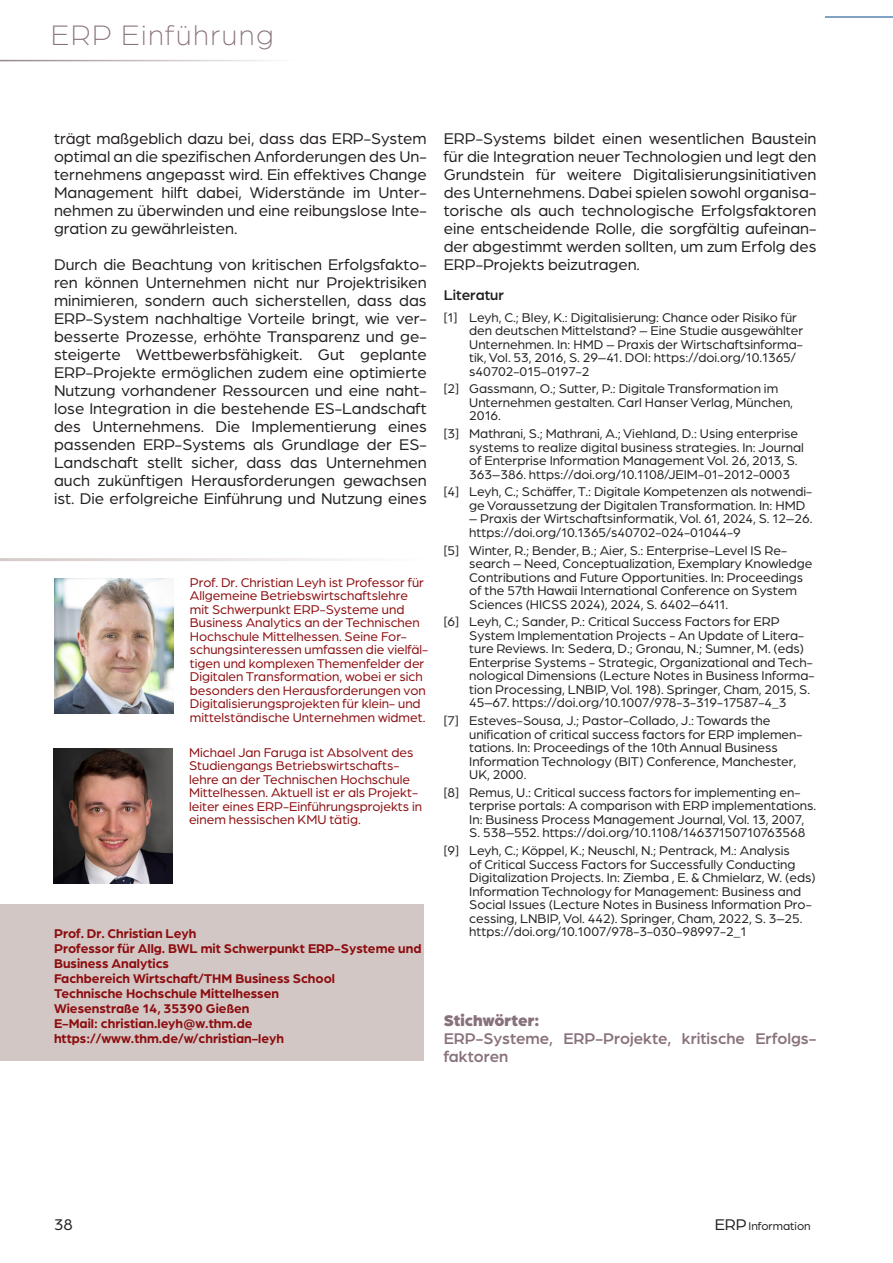
<style>
.page{position:relative;width:893px;height:1263px;background:#fff}
.page>*{position:absolute;margin:0;border:0;box-sizing:border-box;transform-origin:0 0}
.t1{font:300 30px "Arboria";letter-spacing:.05em;color:#88717c}
.t2{font:16.5px/18px "Arboria";color:#231f20;text-align:justify}
.stichwörter{font:500 16.5px/18px "Arboria";color:#88717c}
.stichwörter_head{font:900 16.5px "Arboria";color:#88717c}
.literatur-head{font:500 15px "Arboria";color:#231f20}
.literatur{font:13.5px/13.5px "Arboria";color:#231f20}
.lebenslauf{font:13.5px/13.5px "Arboria";color:#8d0c0f}
.kontakt{font:700 13.5px/15px "Arboria";color:#8d0c0f}
.t3{font:12px "Arboria";color:#231f20}
.s1{font-size:16.5px}
</style>
<div class="page">
<hr style="left:0;top:60px;width:295px;height:1px;background:#88717c">
<hr style="left:825px;top:17px;width:68px;height:1px;background:#06488b">
<div style="left:0;top:904px;width:423px;height:157px;background:#d2c7c4"></div>
<hr style="left:0;top:558px;width:427px;height:3px;background:#d2c7c4">
<img style="left:53px;top:749px;width:119px;height:135px">
<img style="left:54px;top:579px;width:119px;height:135px">
<h1 class="t1" style="left:51px;top:16px;width:225px">ERP Einführung</h1>
<p class="t2" style="left:54px;top:129px;width:374px">trägt maßgeblich dazu bei, dass das ERP-System optimal an die spezifischen Anforderungen des Un&shy;ternehmens angepasst wird. Ein effektives Change Management hilft dabei, Widerstände im Unter&shy;nehmen zu überwinden und eine reibungslose Inte&shy;gration zu gewährleisten.</p>
<p class="t2" style="left:54px;top:255px;width:374px">Durch die Beachtung von kritischen Erfolgsfakto&shy;ren können Unternehmen nicht nur Projektrisiken minimieren, sondern auch sicherstellen, dass das ERP-System nachhaltige Vorteile bringt, wie ver&shy;besserte Prozesse, erhöhte Transparenz und ge&shy;steigerte Wettbewerbsfähigkeit. Gut geplante ERP-Projekte ermöglichen zudem eine optimierte Nutzung vorhandener Ressourcen und eine naht&shy;lose Integration in die bestehende ES-Landschaft des Unternehmens. Die Implementierung eines passenden ERP-Systems als Grundlage der ES-Landschaft stellt sicher, dass das Unternehmen auch zukünftigen Herausforderungen gewachsen ist. Die erfolgreiche Einführung und Nutzung eines</p>
<p class="lebenslauf" style="left:190px;top:575px;width:240px">Prof. Dr. Christian Leyh ist Professor für Allgemeine Betriebswirtschaftslehre mit Schwerpunkt ERP-Systeme und Business Analytics an der Technischen Hochschule Mittelhessen. Seine For&shy;schungsinteressen umfassen die vielfäl&shy;tigen und komplexen Themenfelder der Digitalen Transformation, wobei er sich besonders den Herausforderungen von Digitalisierungsprojekten für klein- und mittelständische Unternehmen widmet.</p>
<p class="lebenslauf" style="left:189px;top:745px;width:235px">Michael Jan Faruga ist Absolvent des Studiengangs Betriebswirtschafts&shy;lehre an der Technischen Hochschule Mittelhessen. Aktuell ist er als Projekt&shy;leiter eines ERP-Einführungsprojekts in einem hessischen KMU tätig.</p>
<p class="kontakt" style="left:54px;top:925px;width:144px">Prof. Dr. Christian Leyh</p>
<p class="kontakt" style="left:54px;top:940px;width:369px">Professor für Allg. BWL mit Schwerpunkt ERP-Systeme und<br>Business Analytics</p>
<p class="kontakt" style="left:54px;top:970px;width:283px">Fachbereich Wirtschaft/THM Business School</p>
<p class="kontakt" style="left:54px;top:985px;width:227px">Technische Hochschule Mittelhessen</p>
<p class="kontakt" style="left:54px;top:1000px;width:197px">Wiesenstraße 14, 35390 Gießen</p>
<p class="kontakt" style="left:54px;top:1015px;width:200px">E-Mail: christian.leyh@w.thm.de</p>
<p class="kontakt" style="left:54px;top:1030px;width:231px">https://www.thm.de/w/christian-leyh</p>
<p class="t2" style="left:444px;top:129px;width:374px">ERP-Systems bildet einen wesentlichen Baustein für die Integration neuer Technologien und legt den Grundstein für weitere Digitalisierungsinitiativen des Unternehmens. Dabei spielen sowohl organisa&shy;torische als auch technologische Erfolgsfaktoren eine entscheidende Rolle, die sorgfältig aufeinan&shy;der abgestimmt werden sollten, um zum Erfolg des ERP-Projekts beizutragen.</p>
<p class="literatur-head" style="left:444px;top:284px;width:62px">Literatur</p>
<p class="literatur" style="left:469px;top:310px;width:335px;text-indent:-26px">[1] Leyh, C.; Bley, K.: Digitalisierung: Chance oder Risiko für den deutschen Mittelstand? – Eine Studie ausgewählter Unternehmen. In: HMD – Praxis der Wirtschaftsinforma&shy;tik, Vol. 53, 2016, S. 29–41. DOI: https://doi.org/10.1365/ s40702-015-0197-2</p>
<p class="literatur" style="left:469px;top:381px;width:325px;text-indent:-26px">[2] Gassmann, O.; Sutter, P.: Digitale Transformation im<br>Unternehmen gestalten. Carl Hanser Verlag, München,<br>2016.</p>
<p class="literatur" style="left:469px;top:426px;width:336px;text-indent:-26px">[3] Mathrani, S.; Mathrani, A.; Viehland, D.: Using enterprise systems to realize digital business strategies. In: Journal of Enterprise Information Management Vol. 26, 2013, S.<br>363–386. https://doi.org/10.1108/JEIM-01-2012-0003</p>
<p class="literatur" style="left:469px;top:484px;width:345px;text-indent:-26px">[4] Leyh, C.; Schäffer, T.: Digitale Kompetenzen als notwendi&shy;ge Voraussetzung der Digitalen Transformation. In: HMD</p>
<p class="literatur" style="left:469px;top:511px;width:345px">– Praxis der Wirtschaftsinformatik, Vol. 61, 2024, S. 12–26. https://doi.org/10.1365/s40702-024-01044-9</p>
<p class="literatur" style="left:469px;top:543px;width:345px;text-indent:-26px">[5] Winter, R.; Bender, B.; Aier, S.: Enterprise-Level IS Re&shy;search – Need, Conceptualization, Exemplary Knowledge Contributions and Future Opportunities. In: Proceedings of the 57th Hawaii International Conference on System Sciences (HICSS 2024), 2024, S. 6402–6411.</p>
<p class="literatur" style="left:469px;top:614px;width:347px;text-indent:-26px">[6] Leyh, C.; Sander, P.: Critical Success Factors for ERP System Implementation Projects - An Update of Litera&shy;ture Reviews. In: Sedera, D.; Gronau, N.; Sumner, M. (eds)<br>Enterprise Systems - Strategic, Organizational and Tech&shy;nological Dimensions (Lecture Notes in Business Informa&shy;tion Processing, LNBIP, Vol. 198). Springer, Cham, 2015, S.<br>45–67. https://doi.org/10.1007/978-3-319-17587-4_3</p>
<p class="literatur" style="left:469px;top:713px;width:335px;text-indent:-26px">[7] Esteves-Sousa, J.; Pastor-Collado, J.: Towards the unification of critical success factors for ERP implemen&shy;tations. In: Proceedings of the 10th Annual Business Information Technology (BIT) Conference, Manchester, UK, 2000.</p>
<p class="literatur" style="left:469px;top:785px;width:348px;text-indent:-26px">[8] Remus, U.: Critical success factors for implementing en&shy;terprise portals: A comparison with ERP implementations.<br>In: Business Process Management Journal, Vol. 13, 2007, S. 538–552. https://doi.org/10.1108/14637150710763568</p>
<p class="literatur" style="left:469px;top:843px;width:348px;text-indent:-26px">[9] Leyh, C.; Köppel, K.; Neuschl, N.; Pentrack, M.: Analysis<br>of Critical Success Factors for Successfully Conducting Digitalization Projects. In: Ziemba , E. &amp; Chmielarz, W. (eds)<br>Information Technology for Management: Business and Social Issues (Lecture Notes in Business Information Pro&shy;cessing, LNBIP, Vol. 442). Springer, Cham, 2022, S. 3–25. https://doi.org/10.1007/978-3-030-98997-2_1</p>
<p class="stichwörter_head" style="left:444px;top:1009px;width:98px">Stichwörter:</p>
<p class="stichwörter" style="left:444px;top:1029px;width:374px">ERP-Systeme, ERP-Projekte, kritische Erfolgs&shy;faktoren</p>
<p class="t2" style="left:54px;top:1214px;width:20px">38</p>
<p class="t3" style="left:715px;top:1218px;width:98px"><span class="s1">ERP</span> Information</p>
</div>
